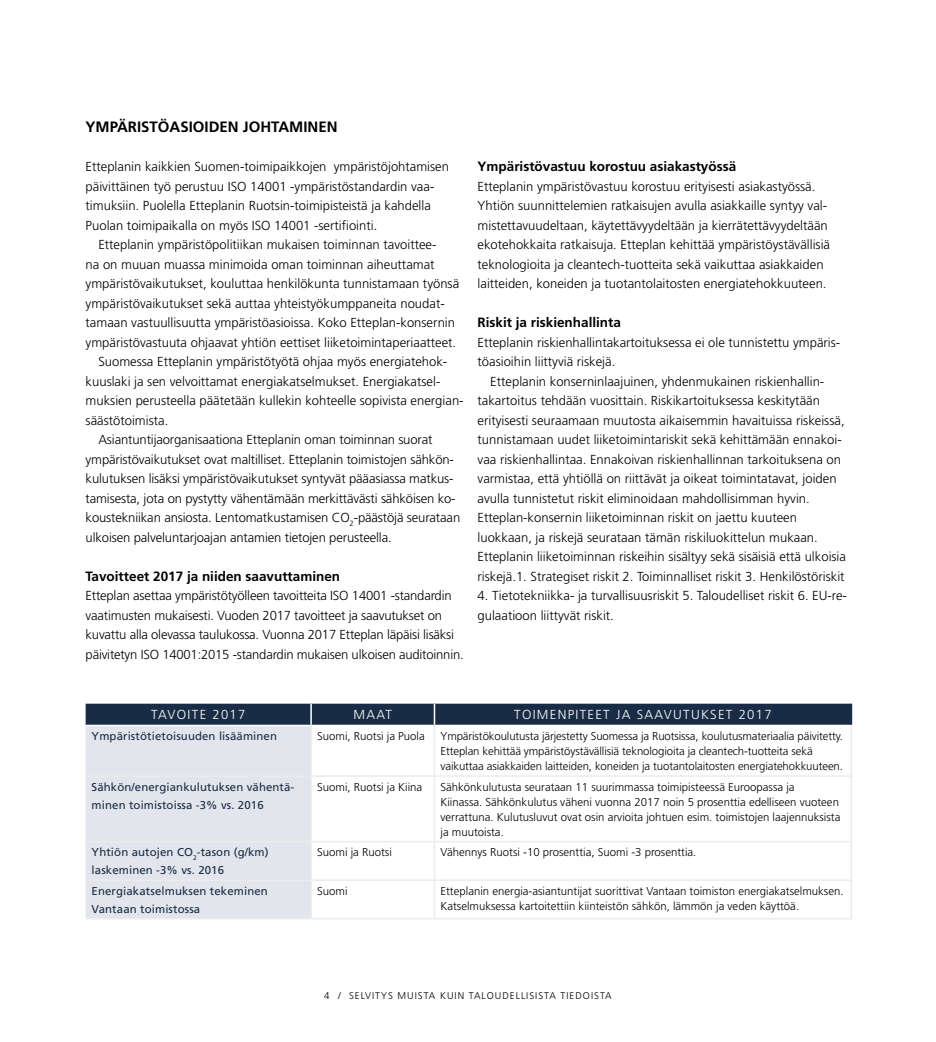
<style>
.page{position:relative;width:936px;height:1042px;background:#fff}
.page>*{position:absolute;margin:0;border:0;box-sizing:border-box;transform-origin:0 0}
.t1{font:700 15px "Frutiger LT Std";color:#000}
.t2{font:700 13.5px "Frutiger LT Std";color:#000}
.t3{font:300 13.05px/19.5px "Frutiger LT Std";color:#000}
.t4{font:300 13.05px "Frutiger LT Std";letter-spacing:.1em;color:#fff}
.t5{font:300 11.4px/15px "Frutiger LT Std";color:#000}
.t6{font:11.4px/18px "Frutiger LT Std";letter-spacing:.01em;color:#182d45}
.t7{font:300 9.75px "Frutiger LT Std";letter-spacing:.1em;color:#000}
</style>
<div class="page">
<svg style="left:86px;top:703px;width:764px;height:22px;background:#22364d"></svg>
<div style="left:86px;top:726px;width:224px;height:192px;background:#e2e5ec"></div>
<hr style="left:310px;top:703px;width:2px;height:22px;background:#fff">
<hr style="left:433px;top:703px;width:2px;height:22px;background:#fff">
<hr style="left:86px;top:775px;width:225px;height:2px;background:#edebeb">
<hr style="left:86px;top:841px;width:225px;height:1px;background:#edebeb">
<hr style="left:86px;top:879px;width:225px;height:2px;background:#edebeb">
<hr style="left:86px;top:918px;width:225px;height:1px;background:#edebeb">
<hr style="left:310px;top:726px;width:2px;height:49px;background:#edebeb">
<hr style="left:310px;top:777px;width:2px;height:64px;background:#edebeb">
<hr style="left:310px;top:842px;width:2px;height:37px;background:#edebeb">
<hr style="left:310px;top:881px;width:2px;height:37px;background:#edebeb">
<hr style="left:433px;top:726px;width:2px;height:49px;background:#edebeb">
<hr style="left:850px;top:726px;width:2px;height:49px;background:#edebeb">
<hr style="left:433px;top:777px;width:2px;height:64px;background:#edebeb">
<hr style="left:850px;top:777px;width:2px;height:64px;background:#edebeb">
<hr style="left:433px;top:842px;width:2px;height:37px;background:#edebeb">
<hr style="left:850px;top:842px;width:2px;height:37px;background:#edebeb">
<hr style="left:433px;top:881px;width:2px;height:37px;background:#edebeb">
<hr style="left:850px;top:881px;width:2px;height:37px;background:#edebeb">
<hr style="left:311px;top:775px;width:123px;height:2px;background:#edebeb">
<hr style="left:434px;top:775px;width:418px;height:2px;background:#edebeb">
<hr style="left:311px;top:841px;width:123px;height:1px;background:#edebeb">
<hr style="left:434px;top:841px;width:418px;height:1px;background:#edebeb">
<hr style="left:311px;top:879px;width:123px;height:2px;background:#edebeb">
<hr style="left:434px;top:879px;width:418px;height:2px;background:#edebeb">
<hr style="left:311px;top:918px;width:123px;height:1px;background:#edebeb">
<hr style="left:434px;top:918px;width:418px;height:1px;background:#edebeb">
<hr style="left:850px;top:703px;width:2px;height:22px;background:#182d45">
<p class="t1" style="left:86px;top:118px;width:253px">YMPÄRISTÖASIOIDEN JOHTAMINEN</p>
<p class="t3" style="left:86px;top:157px;width:365px">Etteplanin kaikkien Suomen-toimipaikkojen ympäristöjohtamisen päivittäinen työ perustuu ISO 14001 -ympäristöstandardin vaa&shy;timuksiin. Puolella Etteplanin Ruotsin-toimipisteistä ja kahdella Puolan toimipaikalla on myös ISO 14001 -sertifiointi.</p>
<p class="t3" style="left:98px;top:235px;width:339px">Etteplanin ympäristöpolitiikan mukaisen toiminnan tavoittee-</p>
<p class="t3" style="left:86px;top:254px;width:350px">na on muuan muassa minimoida oman toiminnan aiheuttamat</p>
<p class="t3" style="left:86px;top:274px;width:375px">ympäristövaikutukset, kouluttaa henkilökunta tunnistamaan työnsä</p>
<p class="t3" style="left:86px;top:293px;width:360px">ympäristövaikutukset sekä auttaa yhteistyökumppaneita noudat-</p>
<p class="t3" style="left:86px;top:313px;width:371px">tamaan vastuullisuutta ympäristöasioissa. Koko Etteplan-konsernin</p>
<p class="t3" style="left:86px;top:332px;width:372px">ympäristövastuuta ohjaavat yhtiön eettiset liiketoimintaperiaatteet.</p>
<p class="t3" style="left:98px;top:352px;width:350px">Suomessa Etteplanin ympäristötyötä ohjaa myös energiatehok-</p>
<p class="t3" style="left:86px;top:371px;width:356px">kuuslaki ja sen velvoittamat energiakatselmukset. Energiakatsel-</p>
<p class="t3" style="left:86px;top:391px;width:379px">muksien perusteella päätetään kullekin kohteelle sopivista energian-</p>
<p class="t3" style="left:86px;top:410px;width:84px">säästötoimista.</p>
<p class="t3" style="left:98px;top:430px;width:335px">Asiantuntijaorganisaationa Etteplanin oman toiminnan suorat</p>
<p class="t3" style="left:86px;top:449px;width:370px">ympäristövaikutukset ovat maltilliset. Etteplanin toimistojen sähkön-</p>
<p class="t3" style="left:86px;top:469px;width:369px">kulutuksen lisäksi ympäristövaikutukset syntyvät pääasiassa matkus-</p>
<p class="t3" style="left:86px;top:488px;width:371px">tamisesta, jota on pystytty vähentämään merkittävästi sähköisen ko-</p>
<p class="t3" style="left:86px;top:508px;width:376px">koustekniikan ansiosta. Lentomatkustamisen CO<sub>2</sub>-päästöjä seurataan</p>
<p class="t3" style="left:86px;top:527px;width:307px">ulkoisen palveluntarjoajan antamien tietojen perusteella.</p>
<p class="t2" style="left:86px;top:568px;width:256px">Tavoitteet 2017 ja niiden saavuttaminen</p>
<p class="t3" style="left:86px;top:586px;width:379px">Etteplan asettaa ympäristötyölleen tavoitteita ISO 14001 -standardin vaatimusten mukaisesti. Vuoden 2017 tavoitteet ja saavutukset on kuvattu alla olevassa taulukossa. Vuonna 2017 Etteplan läpäisi lisäksi päivitetyn ISO 14001:2015 -standardin mukaisen ulkoisen auditoinnin.</p>
<p class="t2" style="left:477px;top:158px;width:260px">Ympäristövastuu korostuu asiakastyössä</p>
<p class="t3" style="left:477px;top:176px;width:354px">Etteplanin ympäristövastuu korostuu erityisesti asiakastyössä.<br>Yhtiön suunnittelemien ratkaisujen avulla asiakkaille syntyy val&shy;mistettavuudeltaan, käytettävyydeltään ja kierrätettävyydeltään ekotehokkaita ratkaisuja. Etteplan kehittää ympäristöystävällisiä teknologioita ja cleantech-tuotteita sekä vaikuttaa asiakkaiden laitteiden, koneiden ja tuotantolaitosten energiatehokkuuteen.</p>
<p class="t2" style="left:477px;top:314px;width:145px">Riskit ja riskienhallinta</p>
<p class="t3" style="left:477px;top:332px;width:364px">Etteplanin riskienhallintakartoituksessa ei ole tunnistettu ympäris&shy;töasioihin liittyviä riskejä.</p>
<p class="t3" style="left:477px;top:371px;width:370px;text-indent:13px">Etteplanin konserninlaajuinen, yhdenmukainen riskienhallin&shy;takartoitus tehdään vuosittain. Riskikartoituksessa keskitytään erityisesti seuraamaan muutosta aikaisemmin havaituissa riskeissä, tunnistamaan uudet liiketoimintariskit sekä kehittämään ennakoi&shy;vaa riskienhallintaa. Ennakoivan riskienhallinnan tarkoituksena on varmistaa, että yhtiöllä on riittävät ja oikeat toimintatavat, joiden avulla tunnistetut riskit eliminoidaan mahdollisimman hyvin.<br>Etteplan-konsernin liiketoiminnan riskit on jaettu kuuteen luokkaan, ja riskejä seurataan tämän riskiluokittelun mukaan.<br>Etteplanin liiketoiminnan riskeihin sisältyy sekä sisäisiä että ulkoisia riskejä.1. Strategiset riskit 2. Toiminnalliset riskit 3. Henkilöstöriskit</p>
<p class="t3" style="left:477px;top:586px;width:371px">4. Tietotekniikka- ja turvallisuusriskit 5. Taloudelliset riskit 6. EU-re&shy;gulaatioon liittyvät riskit.</p>
<p class="t4" style="left:151px;top:707px;width:96px">TAVOITE 2017</p>
<p class="t4" style="left:353px;top:707px;width:40px">MAAT</p>
<p class="t4" style="left:514px;top:707px;width:259px">TOIMENPITEET JA SAAVUTUKSET 2017</p>
<p class="t6" style="left:92px;top:727px;width:187px">Ympäristötietoisuuden lisääminen</p>
<p class="t5" style="left:317px;top:729px;width:109px">Suomi, Ruotsi ja Puola</p>
<p class="t5" style="left:440px;top:729px;width:404px">Ympäristökoulutusta järjestetty Suomessa ja Ruotsissa, koulutusmateriaalia päivitetty.<br>Etteplan kehittää ympäristöystävällisiä teknologioita ja cleantech-tuotteita sekä vaikuttaa asiakkaiden laitteiden, koneiden ja tuotantolaitosten energiatehokkuuteen.</p>
<p class="t6" style="left:92px;top:777px;width:204px">Sähkön/energiankulutuksen vähentä&shy;minen toimistoissa -3% vs. 2016</p>
<p class="t5" style="left:317px;top:779px;width:107px">Suomi, Ruotsi ja Kiina</p>
<p class="t5" style="left:440px;top:779px;width:401px">Sähkönkulutusta seurataan 11 suurimmassa toimipisteessä Euroopassa ja<br>Kiinassa. Sähkönkulutus väheni vuonna 2017 noin 5 prosenttia edelliseen vuoteen verrattuna. Kulutusluvut ovat osin arvioita johtuen esim. toimistojen laajennuksista ja muutoista.</p>
<p class="t6" style="left:92px;top:843px;width:178px">Yhtiön autojen CO<sub>2</sub>-tason (g/km) laskeminen -3% vs. 2016</p>
<p class="t5" style="left:317px;top:845px;width:76px">Suomi ja Ruotsi</p>
<p class="t5" style="left:440px;top:845px;width:257px">Vähennys Ruotsi -10 prosenttia, Suomi -3 prosenttia.</p>
<p class="t6" style="left:92px;top:882px;width:178px">Energiakatselmuksen tekeminen<br>Vantaan toimistossa</p>
<p class="t5" style="left:317px;top:883px;width:32px">Suomi</p>
<p class="t5" style="left:440px;top:883px;width:404px">Etteplanin energia-asiantuntijat suorittivat Vantaan toimiston energiakatselmuksen.<br>Katselmuksessa kartoitettiin kiinteistön sähkön, lämmön ja veden käyttöä.</p>
<p class="t7" style="left:324px;top:990px;width:289px">4 / SELVITYS MUISTA KUIN TALOUDELLISISTA TIEDOISTA</p>
</div>
